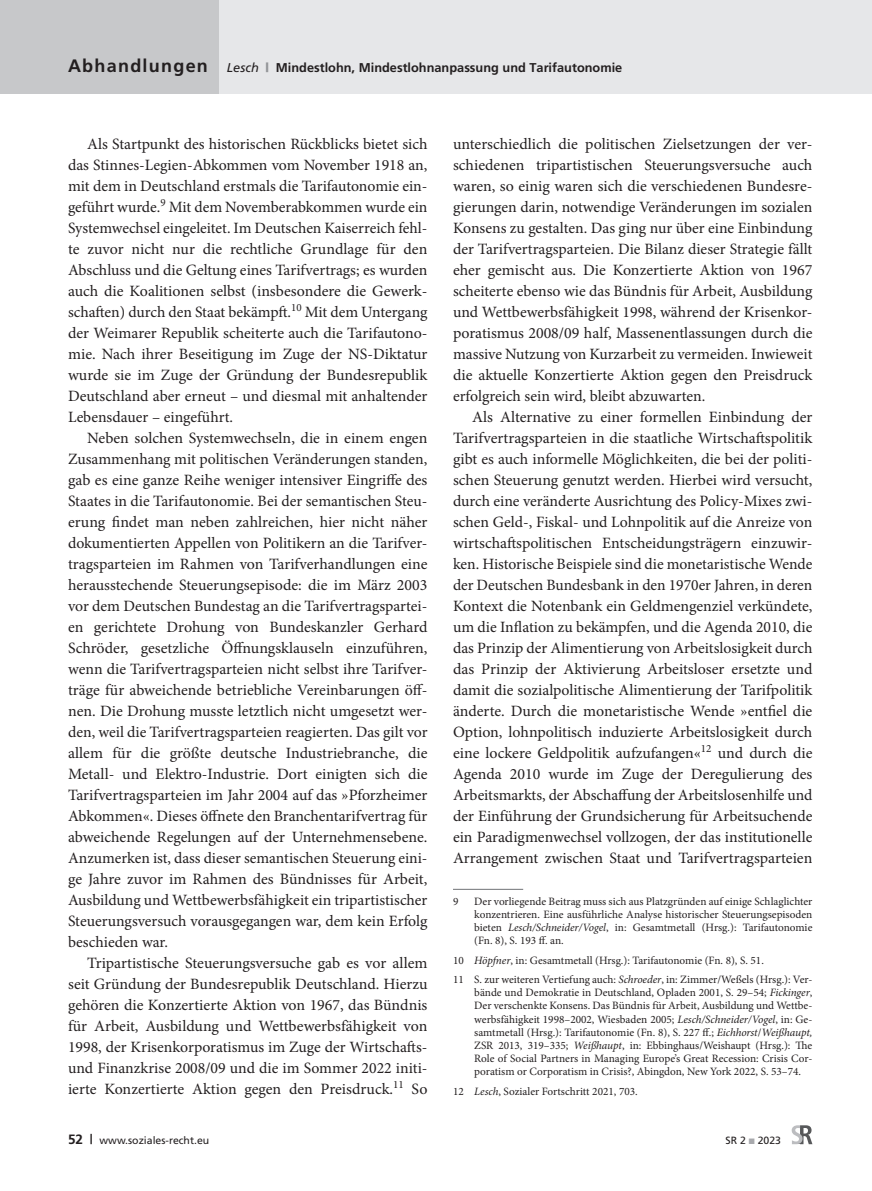
<style>
.page{position:relative;width:872px;height:1191px;background:#fff}
.page>*{position:absolute;margin:0;border:0;box-sizing:border-box;transform-origin:0 0}
.t1{font:700 18px "Frutiger";letter-spacing:.07em;color:#231f20}
.GS_Folge{font:15.75px/21px "Minion Pro";color:#231f20;text-align:justify}
.t2{font:700 12.75px "Frutiger";color:#231f20}
.FN_Standard{font:11.25px/13px "Minion Pro";color:#231f20;text-align:justify}
.FN_Linie{font:11.25px/13.2px "Minion Pro";color:#231f20;text-align:justify}
.t3{font:10.5px "Frutiger";color:#231f20}
.s1{font-weight:400;font-style:italic}
.s2{font-weight:900;color:#939598}
.s3{font-style:italic}
.s4{font-weight:700;font-size:13.5px}
.s5{color:#a8a9ad}
</style>
<div class="page">
<div style="left:0;top:0;width:872px;height:94px;background:#e6e7e9"></div>
<div style="left:0;top:0;width:219px;height:94px;background:#c7c8ca"></div>
<svg style="left:791px;top:1125px;width:21px;height:19px"></svg>
<hr style="left:453px;top:888px;width:70px;height:2px;background:#808285">
<p class="t1" style="left:68px;top:55px;width:141px">Abhandlungen</p>
<p class="t2" style="left:227px;top:60px;width:397px"><span class="s1">Lesch</span> <span class="s2">|</span> Mindestlohn, Mindestlohnanpassung und Tarifautonomie</p>
<p class="GS_Folge" style="left:68px;top:133px;width:361px;text-indent:19px">Als Startpunkt des historischen Rückblicks bietet sich das Stinnes-Legien-Abkommen vom November 1918 an, mit dem in Deutschland erstmals die Tarifautonomie ein&shy;geführt wurde.<sup>9</sup> Mit dem Novemberabkommen wurde ein Systemwechsel eingeleitet. Im Deutschen Kaiserreich fehl&shy;te zuvor nicht nur die rechtliche Grundlage für den Abschluss und die Geltung eines Tarifvertrags; es wurden auch die Koalitionen selbst (insbesondere die Gewerk&shy;schaften) durch den Staat bekämpft.<sup>10</sup> Mit dem Untergang der Weimarer Republik scheiterte auch die Tarifautono&shy;mie. Nach ihrer Beseitigung im Zuge der NS-Diktatur wurde sie im Zuge der Gründung der Bundesrepublik Deutschland aber erneut – und diesmal mit anhaltender Lebensdauer – eingeführt.</p>
<p class="GS_Folge" style="left:68px;top:427px;width:361px;text-indent:19px">Neben solchen Systemwechseln, die in einem engen Zusammenhang mit politischen Veränderungen standen, gab es eine ganze Reihe weniger intensiver Eingriffe des Staates in die Tarifautonomie. Bei der semantischen Steu&shy;erung findet man neben zahlreichen, hier nicht näher dokumentierten Appellen von Politikern an die Tarifver&shy;tragsparteien im Rahmen von Tarifverhandlungen eine herausstechende Steuerungsepisode: die im März 2003 vor dem Deutschen Bundestag an die Tarifvertragspartei&shy;en gerichtete Drohung von Bundeskanzler Gerhard Schröder, gesetzliche Öffnungsklauseln einzuführen, wenn die Tarifvertragsparteien nicht selbst ihre Tarifver&shy;träge für abweichende betriebliche Vereinbarungen öff&shy;nen. Die Drohung musste letztlich nicht umgesetzt wer&shy;den, weil die Tarifvertragsparteien reagierten. Das gilt vor allem für die größte deutsche Industriebranche, die Metall- und Elektro-Industrie. Dort einigten sich die Tarifvertragsparteien im Jahr 2004 auf das »Pforzheimer Abkommen«. Dieses öffnete den Branchentarifvertrag für abweichende Regelungen auf der Unternehmensebene.<br>Anzumerken ist, dass dieser semantischen Steuerung eini&shy;ge Jahre zuvor im Rahmen des Bündnisses für Arbeit, Ausbildung und Wettbewerbsfähigkeit ein tripartistischer Steuerungsversuch vorausgegangen war, dem kein Erfolg beschieden war.</p>
<p class="GS_Folge" style="left:68px;top:952px;width:361px;text-indent:19px">Tripartistische Steuerungsversuche gab es vor allem seit Gründung der Bundesrepublik Deutschland. Hierzu gehören die Konzertierte Aktion von 1967, das Bündnis für Arbeit, Ausbildung und Wettbewerbsfähigkeit von 1998, der Krisenkorporatismus im Zuge der Wirtschafts&shy;und Finanzkrise 2008/09 und die im Sommer 2022 initi&shy;ierte Konzertierte Aktion gegen den Preisdruck.<sup>11</sup> So</p>
<p class="GS_Folge" style="left:453px;top:133px;width:361px">unterschiedlich die politischen Zielsetzungen der ver&shy;schiedenen tripartistischen Steuerungsversuche auch waren, so einig waren sich die verschiedenen Bundesre&shy;gierungen darin, notwendige Veränderungen im sozialen Konsens zu gestalten. Das ging nur über eine Einbindung der Tarifvertragsparteien. Die Bilanz dieser Strategie fällt eher gemischt aus. Die Konzertierte Aktion von 1967 scheiterte ebenso wie das Bündnis für Arbeit, Ausbildung und Wettbewerbsfähigkeit 1998, während der Krisenkor&shy;poratismus 2008/09 half, Massenentlassungen durch die massive Nutzung von Kurzarbeit zu vermeiden. Inwieweit die aktuelle Konzertierte Aktion gegen den Preisdruck erfolgreich sein wird, bleibt abzuwarten.</p>
<p class="GS_Folge" style="left:453px;top:406px;width:361px;text-indent:19px">Als Alternative zu einer formellen Einbindung der Tarifvertragsparteien in die staatliche Wirtschaftspolitik gibt es auch informelle Möglichkeiten, die bei der politi&shy;schen Steuerung genutzt werden. Hierbei wird versucht, durch eine veränderte Ausrichtung des Policy-Mixes zwi&shy;schen Geld-, Fiskal- und Lohnpolitik auf die Anreize von wirtschaftspolitischen Entscheidungsträgern einzuwir&shy;ken. Historische Beispiele sind die monetaristische Wende der Deutschen Bundesbank in den 1970er Jahren, in deren Kontext die Notenbank ein Geldmengenziel verkündete, um die Inflation zu bekämpfen, und die Agenda 2010, die das Prinzip der Alimentierung von Arbeitslosigkeit durch das Prinzip der Aktivierung Arbeitsloser ersetzte und damit die sozialpolitische Alimentierung der Tarifpolitik änderte. Durch die monetaristische Wende »entfiel die Option, lohnpolitisch induzierte Arbeitslosigkeit durch eine lockere Geldpolitik aufzufangen«<sup>12</sup> und durch die Agenda 2010 wurde im Zuge der Deregulierung des Arbeitsmarkts, der Abschaffung der Arbeitslosenhilfe und der Einführung der Grundsicherung für Arbeitsuchende ein Paradigmenwechsel vollzogen, der das institutionelle Arrangement zwischen Staat und Tarifvertragsparteien</p>
<p class="FN_Linie" style="left:453px;top:894px;width:7px">9</p>
<p class="FN_Linie" style="left:474px;top:894px;width:340px">Der vorliegende Beitrag muss sich aus Platzgründen auf einige Schlaglichter konzentrieren. Eine ausführliche Analyse historischer Steuerungsepisoden bieten <span class="s3">Lesch/Schneider/Vogel</span>, in: Gesamtmetall (Hrsg.): Tarifautonomie (Fn. 8), S. 193 ff. an.</p>
<p class="FN_Standard" style="left:453px;top:953px;width:312px">10 <span class="s3">Höpfner</span>, in: Gesamtmetall (Hrsg.): Tarifautonomie (Fn. 8), S. 51.</p>
<p class="FN_Standard" style="left:474px;top:973px;width:340px;text-indent:-21px">11 S. zur weiteren Vertiefung auch: <span class="s3">Schroeder</span>, in: Zimmer/Weßels (Hrsg.): Ver&shy;bände und Demokratie in Deutschland, Opladen 2001, S. 29–54; <span class="s3">Fickinger</span>, Der verschenkte Konsens. Das Bündnis für Arbeit, Ausbildung und Wettbe&shy;werbsfähigkeit 1998–2002, Wiesbaden 2005; <span class="s3">Lesch/Schneider/Vogel</span>, in: Ge&shy;samtmetall (Hrsg.): Tarifautonomie (Fn. 8), S. 227 ff.; <span class="s3">Eichhorst</span>/<span class="s3">Weißhaupt, </span>ZSR 2013, 319–335; <span class="s3">Weißhaupt</span>, in: Ebbinghaus/Weishaupt (Hrsg.): The Role of Social Partners in Managing Europe’s Great Recession: Crisis Cor&shy;poratism or Corporatism in Crisis?, Abingdon, New York 2022, S. 53–74.</p>
<p class="FN_Standard" style="left:453px;top:1084px;width:186px">12 <span class="s3">Lesch</span>, Sozialer Fortschritt 2021, 703.</p>
<p class="t3" style="left:68px;top:1134px;width:143px"><span class="s4">52 |</span> www.soziales-recht.eu</p>
<p class="t3" style="left:725px;top:1134px;width:57px">SR 2 <span class="s5">■</span> 2023</p>
</div>
